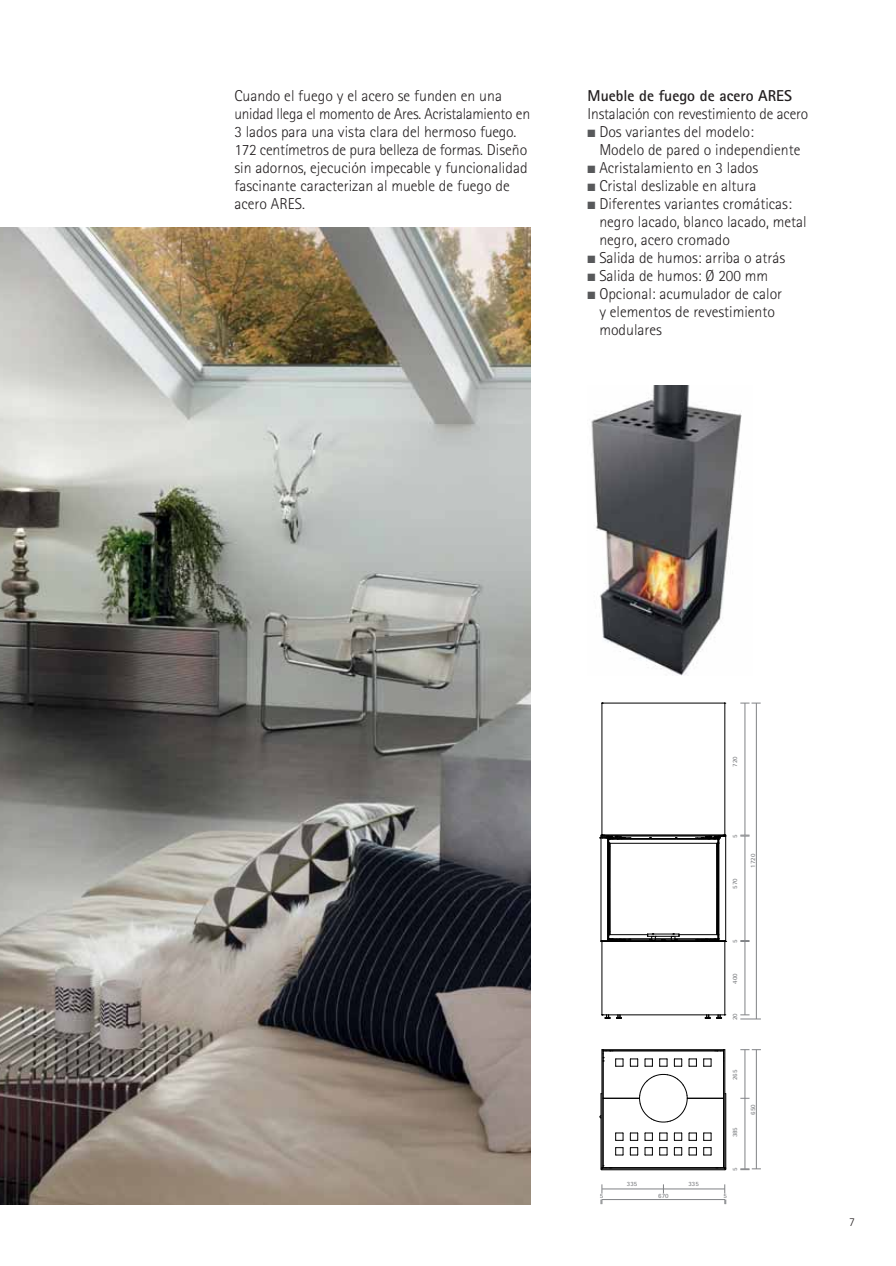
<style>
.page{position:relative;width:896px;height:1266px;background:#fff}
.page>*{position:absolute;margin:0;border:0;box-sizing:border-box;transform-origin:0 0}
.t1{font:300 15.75px/18px "AT Rotis Sans Serif";color:#231f20}
.t2{font:700 15.75px "AT Rotis Sans Serif";color:#231f20}
.t3{font:300 12px "AT Rotis Sans Serif";color:#231f20}
.t4{font:700 6.45px "AT Rotis Sans Serif";color:#808285}
</style>
<div class="page">
<img style="left:0;top:227px;width:530px;height:977px">
<img style="left:591px;top:386px;width:151px;height:290px">
<hr style="left:718px;top:838px;width:1px;height:102px;background:#000">
<hr style="left:601px;top:941px;width:124px;height:1px;background:#000">
<hr style="left:601px;top:940px;width:124px;height:1px;background:#000">
<hr style="left:725px;top:836px;width:1px;height:104px;background:#000">
<hr style="left:600px;top:838px;width:1px;height:102px;background:#000">
<hr style="left:601px;top:703px;width:1px;height:132px;background:#000">
<hr style="left:724px;top:703px;width:1px;height:132px;background:#000">
<hr style="left:602px;top:702px;width:122px;height:1px;background:#000">
<svg style="left:704px;top:1015px;width:6px;height:4px"></svg>
<svg style="left:616px;top:1015px;width:6px;height:4px"></svg>
<hr style="left:601px;top:941px;width:1px;height:73px;background:#000">
<hr style="left:724px;top:941px;width:1px;height:73px;background:#000">
<hr style="left:602px;top:1014px;width:122px;height:1px;background:#000">
<hr style="left:607px;top:838px;width:1px;height:102px;background:#000">
<hr style="left:608px;top:838px;width:1px;height:102px;background:#000">
<svg style="left:716px;top:1014px;width:9px;height:5px"></svg>
<svg style="left:602px;top:1014px;width:8px;height:5px"></svg>
<hr style="left:716px;top:846px;width:1px;height:85px;background:#000">
<hr style="left:717px;top:843px;width:1px;height:91px;background:#000">
<hr style="left:609px;top:938px;width:42px;height:1px;background:#000">
<svg style="left:647px;top:933px;width:32px;height:8px"></svg>
<hr style="left:675px;top:938px;width:42px;height:1px;background:#000">
<hr style="left:679px;top:934px;width:38px;height:1px;background:#000">
<hr style="left:609px;top:934px;width:38px;height:1px;background:#000">
<svg style="left:599px;top:834px;width:127px;height:12px"></svg>
<hr style="left:609px;top:843px;width:1px;height:91px;background:#000">
<svg style="left:600px;top:931px;width:31px;height:11px"></svg>
<svg style="left:695px;top:931px;width:31px;height:11px"></svg>
<hr style="left:744px;top:941px;width:1px;height:73px;background:#808285">
<hr style="left:744px;top:836px;width:1px;height:104px;background:#808285">
<hr style="left:744px;top:703px;width:1px;height:132px;background:#808285">
<svg style="left:740px;top:834px;width:9px;height:2px"></svg>
<svg style="left:740px;top:940px;width:9px;height:2px"></svg>
<svg style="left:740px;top:1014px;width:20px;height:5px"></svg>
<svg style="left:740px;top:702px;width:20px;height:1px"></svg>
<hr style="left:756px;top:703px;width:1px;height:315px;background:#808285">
<hr style="left:601px;top:1049px;width:1px;height:118px;background:#000">
<hr style="left:602px;top:1050px;width:1px;height:47px;background:#000">
<svg style="left:688px;top:1058px;width:9px;height:8px"></svg>
<svg style="left:674px;top:1058px;width:8px;height:8px"></svg>
<svg style="left:659px;top:1058px;width:8px;height:8px"></svg>
<svg style="left:644px;top:1058px;width:9px;height:8px"></svg>
<svg style="left:630px;top:1058px;width:8px;height:8px"></svg>
<svg style="left:703px;top:1147px;width:8px;height:8px"></svg>
<svg style="left:703px;top:1132px;width:8px;height:9px"></svg>
<svg style="left:688px;top:1132px;width:9px;height:8px"></svg>
<svg style="left:674px;top:1132px;width:8px;height:8px"></svg>
<svg style="left:659px;top:1132px;width:8px;height:8px"></svg>
<svg style="left:644px;top:1132px;width:9px;height:8px"></svg>
<svg style="left:630px;top:1132px;width:8px;height:8px"></svg>
<svg style="left:615px;top:1132px;width:8px;height:8px"></svg>
<svg style="left:615px;top:1147px;width:8px;height:8px"></svg>
<svg style="left:688px;top:1147px;width:9px;height:8px"></svg>
<svg style="left:674px;top:1147px;width:8px;height:8px"></svg>
<svg style="left:659px;top:1147px;width:8px;height:8px"></svg>
<svg style="left:644px;top:1147px;width:9px;height:8px"></svg>
<svg style="left:630px;top:1147px;width:8px;height:8px"></svg>
<hr style="left:687px;top:1097px;width:36px;height:1px;background:#000">
<svg style="left:638px;top:1073px;width:50px;height:49px"></svg>
<hr style="left:603px;top:1097px;width:36px;height:1px;background:#000">
<hr style="left:602px;top:1098px;width:1px;height:69px;background:#000">
<hr style="left:602px;top:1168px;width:122px;height:1px;background:#000">
<hr style="left:602px;top:1167px;width:122px;height:1px;background:#000">
<hr style="left:723px;top:1049px;width:1px;height:118px;background:#000">
<hr style="left:724px;top:1049px;width:1px;height:118px;background:#000">
<hr style="left:600px;top:1093px;width:1px;height:75px;background:#000">
<hr style="left:601px;top:1169px;width:124px;height:1px;background:#000">
<hr style="left:725px;top:1093px;width:1px;height:75px;background:#000">
<svg style="left:715px;top:1165px;width:11px;height:5px"></svg>
<svg style="left:600px;top:1165px;width:12px;height:5px"></svg>
<svg style="left:601px;top:1093px;width:3px;height:5px"></svg>
<hr style="left:603px;top:1050px;width:120px;height:1px;background:#000">
<hr style="left:603px;top:1049px;width:120px;height:1px;background:#000">
<svg style="left:703px;top:1049px;width:20px;height:17px"></svg>
<svg style="left:602px;top:1049px;width:21px;height:17px"></svg>
<svg style="left:740px;top:1049px;width:20px;height:1px"></svg>
<hr style="left:744px;top:1049px;width:1px;height:119px;background:#808285">
<svg style="left:740px;top:1168px;width:20px;height:2px"></svg>
<hr style="left:756px;top:1049px;width:1px;height:119px;background:#808285">
<hr style="left:602px;top:1188px;width:122px;height:1px;background:#808285">
<hr style="left:601px;top:1199px;width:124px;height:1px;background:#808285">
<p class="t1" style="left:234px;top:88px;width:297px">Cuando el fuego y el acero se funden en una unidad llega el momento de Ares. Acristalamiento en 3 lados para una vista clara del hermoso fuego.<br>172 centímetros de pura belleza de formas. Diseño sin adornos, ejecución impecable y funcionalidad fascinante caracterizan al mueble de fuego de acero ARES.</p>
<p class="t2" style="left:587px;top:90px;width:206px">Mueble de fuego de acero ARES</p>
<p class="t1" style="left:599px;top:106px;width:210px;text-indent:-12px">Instalación con revestimiento de acero<br>Dos variantes del modelo:<br>Modelo de pared o independiente<br>Acristalamiento en 3 lados<br>Cristal deslizable en altura<br>Diferentes variantes cromáticas: negro lacado, blanco lacado, metal negro, acero cromado<br>Salida de humos: arriba o atrás<br>Salida de humos: Ø 200 mm<br>Opcional: acumulador de calor<br>y elementos de revestimiento modulares</p>
<p class="t4" style="left:732px;top:766px;width:12px;rotate:-90deg">720</p>
<p class="t4" style="left:732px;top:838px;width:5px;rotate:-90deg">5</p>
<p class="t4" style="left:732px;top:889px;width:12px;rotate:-90deg">570</p>
<p class="t4" style="left:750px;top:867px;width:15px;rotate:-90deg">1720</p>
<p class="t4" style="left:732px;top:943px;width:5px;rotate:-90deg">5</p>
<p class="t4" style="left:732px;top:983px;width:12px;rotate:-90deg">400</p>
<p class="t4" style="left:732px;top:1019px;width:8px;rotate:-90deg">20</p>
<p class="t4" style="left:732px;top:1079px;width:12px;rotate:-90deg">265</p>
<p class="t4" style="left:732px;top:1137px;width:12px;rotate:-90deg">385</p>
<p class="t4" style="left:626px;top:1181px;width:12px">335</p>
<p class="t4" style="left:688px;top:1181px;width:12px">335</p>
<p class="t4" style="left:732px;top:1170px;width:5px;rotate:-90deg">5</p>
<p class="t4" style="left:658px;top:1193px;width:12px">670</p>
<p class="t4" style="left:599px;top:1193px;width:5px">5</p>
<p class="t4" style="left:723px;top:1193px;width:5px">5</p>
<p class="t4" style="left:750px;top:1114px;width:12px;rotate:-90deg">650</p>
<p class="t3" style="left:849px;top:1217px;width:7px">7</p>
</div>
